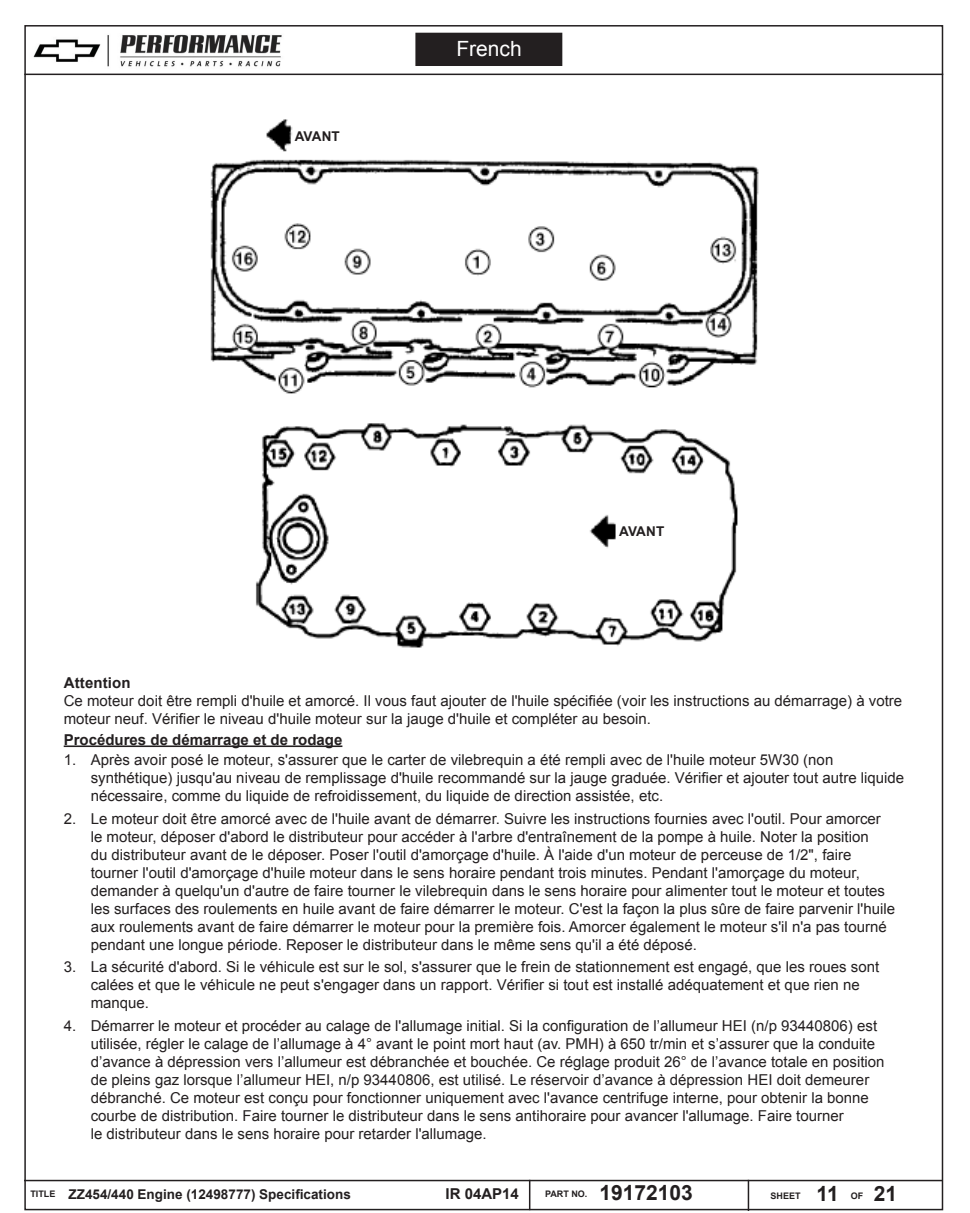
<style>
.page{position:relative;width:970px;height:1213px;background:#fff}
.page>*{position:absolute;margin:0;border:0;box-sizing:border-box;transform-origin:0 0}
.t1{font:700 21px "Arial";color:#231f20}
.t2{font:21px "Arial";color:#fff}
.list_numbered{font:15px/18px "Arial";color:#231f20}
.para_text{font:15px/18px "Arial";color:#231f20}
.Subhead_U_L__10pt{font:700 15px "Arial";color:#231f20}
.Caution{font:700 15px "Arial";letter-spacing:.01em;color:#231f20}
.Callout{font:700 13.5px "Arial";color:#231f20}
.t3{font:700 9px "Arial";color:#231f20}
</style>
<div class="page">
<hr style="left:24px;top:1179px;width:918px;height:2px;background:#231f20">
<hr style="left:528px;top:1179px;width:2px;height:31px;background:#231f20">
<hr style="left:747px;top:1179px;width:1px;height:32px;background:#231f20">
<hr style="left:24px;top:74px;width:918px;height:1px;background:#231f20">
<img style="left:33px;top:34px;width:249px;height:33px">
<div style="left:416px;top:33px;width:145px;height:32px;background:#231f20"></div>
<div style="left:415px;top:33px;width:147px;height:33px;border:2px solid #231f20"></div>
<hr style="left:64px;top:745px;width:278px;height:2px;background:#231f20">
<img style="left:210px;top:119px;width:549px;height:529px">
<p class="Callout" style="left:294px;top:127px;width:47px">AVANT</p>
<h1 class="t2" style="left:456px;top:35px;width:67px">French</h1>
<p class="Callout" style="left:619px;top:522px;width:47px">AVANT</p>
<p class="Caution" style="left:64px;top:673px;width:69px">Attention</p>
<p class="para_text" style="left:64px;top:692px;width:839px">Ce moteur doit être rempli d'huile et amorcé. Il vous faut ajouter de l'huile spécifiée (voir les instructions au démarrage) à votre moteur neuf. Vérifier le niveau d'huile moteur sur la jauge d'huile et compléter au besoin.</p>
<p class="Subhead_U_L__10pt" style="left:64px;top:729px;width:280px">Procédures de démarrage et de rodage</p>
<p class="list_numbered" style="left:91px;top:751px;width:814px;text-indent:-27px">1. Après avoir posé le moteur, s'assurer que le carter de vilebrequin a été rempli avec de l'huile moteur 5W30 (non synthétique) jusqu'au niveau de remplissage d'huile recommandé sur la jauge graduée. Vérifier et ajouter tout autre liquide nécessaire, comme du liquide de refroidissement, du liquide de direction assistée, etc.</p>
<p class="list_numbered" style="left:91px;top:809px;width:805px;text-indent:-27px">2. Le moteur doit être amorcé avec de l'huile avant de démarrer. Suivre les instructions fournies avec l'outil. Pour amorcer le moteur, déposer d'abord le distributeur pour accéder à l'arbre d'entraînement de la pompe à huile. Noter la position<br>du distributeur avant de le déposer. Poser l'outil d'amorçage d'huile. À l'aide d'un moteur de perceuse de 1/2", faire tourner l'outil d'amorçage d'huile moteur dans le sens horaire pendant trois minutes. Pendant l'amorçage du moteur, demander à quelqu'un d'autre de faire tourner le vilebrequin dans le sens horaire pour alimenter tout le moteur et toutes les surfaces des roulements en huile avant de faire démarrer le moteur. C'est la façon la plus sûre de faire parvenir l'huile aux roulements avant de faire démarrer le moteur pour la première fois. Amorcer également le moteur s'il n'a pas tourné pendant une longue période. Reposer le distributeur dans le même sens qu'il a été déposé.</p>
<p class="list_numbered" style="left:91px;top:958px;width:789px;text-indent:-27px">3. La sécurité d'abord. Si le véhicule est sur le sol, s'assurer que le frein de stationnement est engagé, que les roues sont calées et que le véhicule ne peut s'engager dans un rapport. Vérifier si tout est installé adéquatement et que rien ne manque.</p>
<p class="list_numbered" style="left:91px;top:1016px;width:795px;text-indent:-27px">4. Démarrer le moteur et procéder au calage de l'allumage initial. Si la configuration de l’allumeur HEI (n/p 93440806) est utilisée, régler le calage de l’allumage à 4° avant le point mort haut (av. PMH) à 650 tr/min et s’assurer que la conduite d’avance à dépression vers l’allumeur est débranchée et bouchée. Ce réglage produit 26° de l’avance totale en position de pleins gaz lorsque l’allumeur HEI, n/p 93440806, est utilisé. Le réservoir d’avance à dépression HEI doit demeurer débranché. Ce moteur est conçu pour fonctionner uniquement avec l'avance centrifuge interne, pour obtenir la bonne courbe de distribution. Faire tourner le distributeur dans le sens antihoraire pour avancer l'allumage. Faire tourner<br>le distributeur dans le sens horaire pour retarder l'allumage.</p>
<p class="Callout" style="left:30px;top:1185px;width:322px"><sup>TITLE</sup> ZZ454/440 Engine (12498777) Specifications</p>
<p class="Subhead_U_L__10pt" style="left:445px;top:1184px;width:75px">IR 04AP14</p>
<p class="t3" style="left:544px;top:1187px;width:44px">PART NO.</p>
<h1 class="t1" style="left:599px;top:1178px;width:95px">19172103</h1>
<p class="t3" style="left:770px;top:1190px;width:32px">SHEET</p>
<p class="t3" style="left:850px;top:1190px;width:14px">OF</p>
<h1 class="t1" style="left:816px;top:1180px;width:24px">11</h1>
<h1 class="t1" style="left:873px;top:1180px;width:25px">21</h1>
</div>
